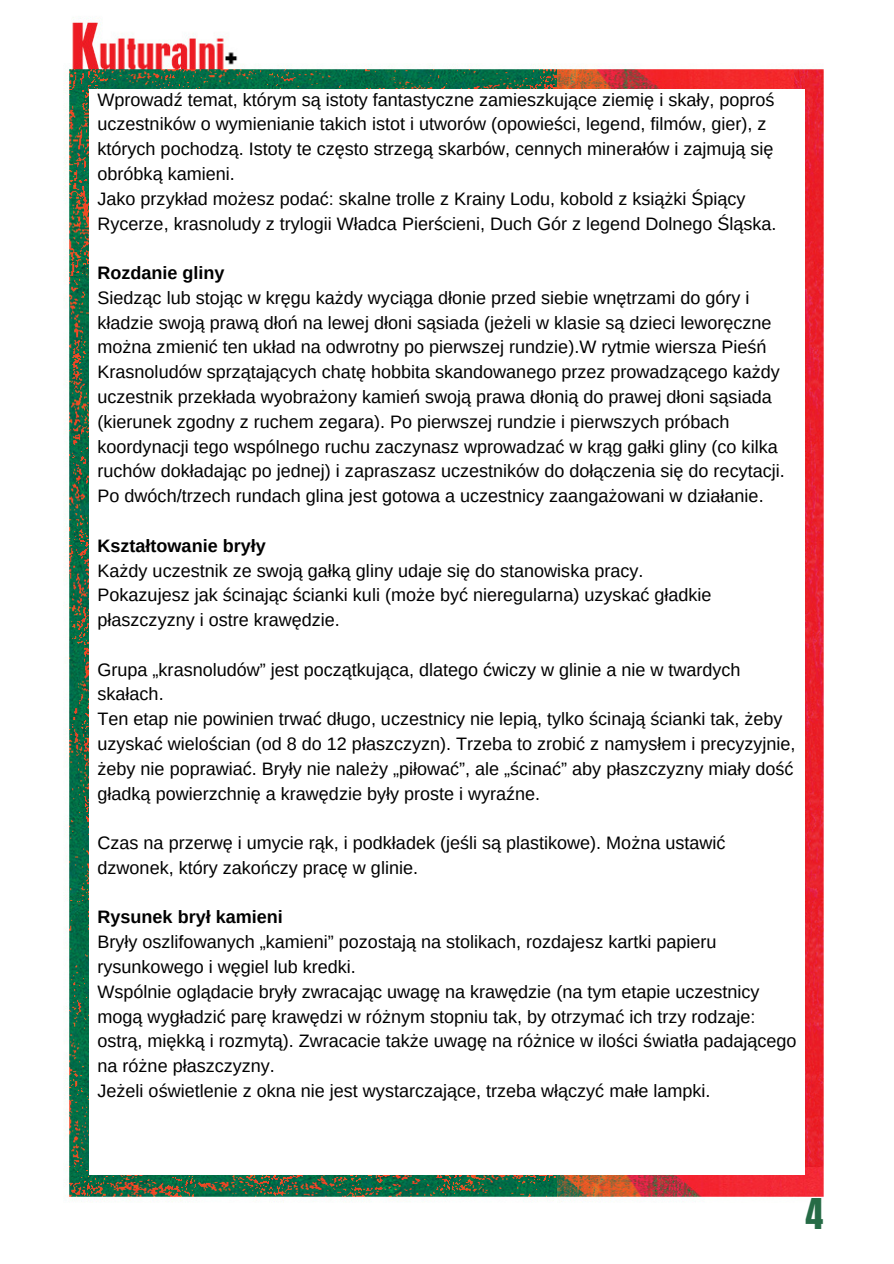
<style>
.page{position:relative;width:894px;height:1264px;background:#fff}
.page>*{position:absolute;margin:0;border:0;box-sizing:border-box;transform-origin:0 0}
.t1{font:36px "Anton";color:#266b46}
.t2{font:18px/24.8px "Arimo";color:#000}
.t3{font:700 18px "Arimo";color:#000}
</style>
<div class="page">
<img style="left:63px;top:17px;width:494px;height:1185px">
<img style="left:557px;top:66px;width:267px;height:1135px">
<div style="left:89px;top:89px;width:715px;height:1086px;background:#fff"></div>
<p class="t2" style="left:97px;top:87px;width:678px">Wprowadź temat, którym są istoty fantastyczne zamieszkujące ziemię i skały, poproś</p>
<p class="t2" style="left:97px;top:112px;width:677px">uczestników o wymienianie takich istot i utworów (opowieści, legend, filmów, gier), z których pochodzą. Istoty te często strzegą skarbów, cennych minerałów i zajmują się obróbką kamieni.</p>
<p class="t2" style="left:97px;top:186px;width:680px">Jako przykład możesz podać: skalne trolle z Krainy Lodu, kobold z książki Śpiący<br>Rycerze, krasnoludy z trylogii Władca Pierścieni, Duch Gór z legend Dolnego Śląska.</p>
<p class="t3" style="left:97px;top:263px;width:128px">Rozdanie gliny</p>
<p class="t2" style="left:97px;top:285px;width:688px">Siedząc lub stojąc w kręgu każdy wyciąga dłonie przed siebie wnętrzami do góry i kładzie swoją prawą dłoń na lewej dłoni sąsiada (jeżeli w klasie są dzieci leworęczne można zmienić ten układ na odwrotny po pierwszej rundzie).W rytmie wiersza Pieśń Krasnoludów sprzątających chatę hobbita skandowanego przez prowadzącego każdy uczestnik przekłada wyobrażony kamień swoją prawa dłonią do prawej dłoni sąsiada (kierunek zgodny z ruchem zegara). Po pierwszej rundzie i pierwszych próbach koordynacji tego wspólnego ruchu zaczynasz wprowadzać w krąg gałki gliny (co kilka ruchów dokładając po jednej) i zapraszasz uczestników do dołączenia się do recytacji.<br>Po dwóch/trzech rundach glina jest gotowa a uczestnicy zaangażowani w działanie.</p>
<p class="t3" style="left:97px;top:535px;width:170px">Kształtowanie bryły</p>
<p class="t2" style="left:97px;top:558px;width:547px">Każdy uczestnik ze swoją gałką gliny udaje się do stanowiska pracy.</p>
<p class="t2" style="left:97px;top:582px;width:615px">Pokazujesz jak ścinając ścianki kuli (może być nieregularna) uzyskać gładkie płaszczyzny i ostre krawędzie.</p>
<p class="t2" style="left:97px;top:657px;width:644px">Grupa „krasnoludów” jest początkująca, dlatego ćwiczy w glinie a nie w twardych skałach.</p>
<p class="t2" style="left:97px;top:706px;width:699px">Ten etap nie powinien trwać długo, uczestnicy nie lepią, tylko ścinają ścianki tak, żeby uzyskać wielościan (od 8 do 12 płaszczyzn). Trzeba to zrobić z namysłem i precyzyjnie, żeby nie poprawiać. Bryły nie należy „piłować”, ale „ścinać” aby płaszczyzny miały dość gładką powierzchnię a krawędzie były proste i wyraźne.</p>
<p class="t2" style="left:97px;top:830px;width:629px">Czas na przerwę i umycie rąk, i podkładek (jeśli są plastikowe). Można ustawić dzwonek, który zakończy pracę w glinie.</p>
<p class="t3" style="left:97px;top:907px;width:187px">Rysunek brył kamieni</p>
<p class="t2" style="left:97px;top:929px;width:620px">Bryły oszlifowanych „kamieni” pozostają na stolikach, rozdajesz kartki papieru rysunkowego i węgiel lub kredki.</p>
<p class="t2" style="left:97px;top:979px;width:700px">Wspólnie oglądacie bryły zwracając uwagę na krawędzie (na tym etapie uczestnicy mogą wygładzić parę krawędzi w różnym stopniu tak, by otrzymać ich trzy rodzaje: ostrą, miękką i rozmytą). Zwracacie także uwagę na różnice w ilości światła padającego na różne płaszczyzny.</p>
<p class="t2" style="left:97px;top:1078px;width:614px">Jeżeli oświetlenie z okna nie jest wystarczające, trzeba włączyć małe lampki.</p>
<p class="t1" style="left:805px;top:1187px;width:19px">4</p>
</div>
